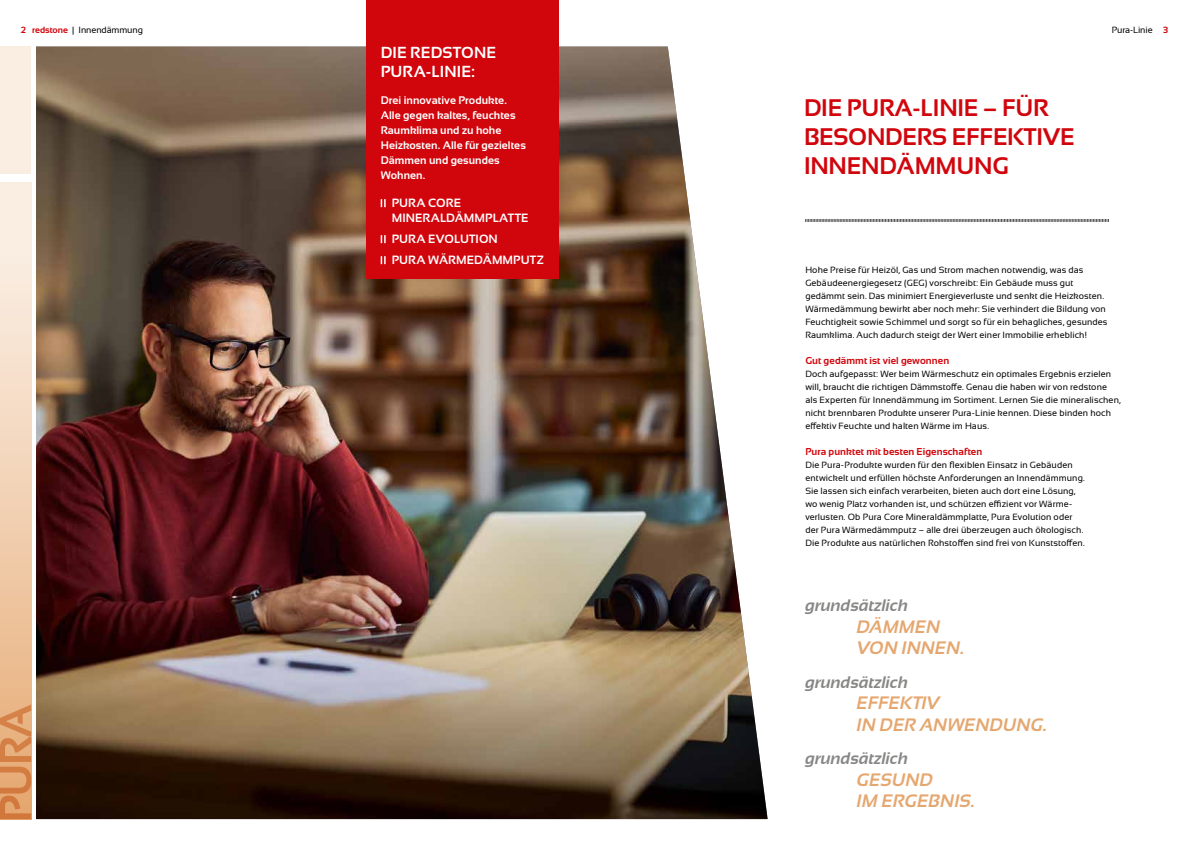
<style>
.page{position:relative;width:1191px;height:842px;background:#fff}
.page>*{position:absolute;margin:0;border:0;box-sizing:border-box;transform-origin:0 0}
.t1{font:700 24px/28.8px "Sansation";letter-spacing:-.01em;color:#d1050c}
.t2{font:italic 700 18px/21.6px "Sansation";letter-spacing:.015em;color:#e5a76f}
.t3{font:italic 700 16.7px "Sansation";letter-spacing:.005em;color:#878786}
.t4{font:700 16px/19.2px "Sansation";letter-spacing:.01em;color:#fff}
.t5{font:700 12px/15px "Sansation";letter-spacing:.01em;color:#fff}
.t6{font:700 11px/15px "Sansation";color:#fff}
.t7{font:700 10px "Sansation";letter-spacing:.005em;color:#d1050c}
.t8{font:9px/13px "Sansation";letter-spacing:.01em;color:#000}
.t9{font:9px "Sansation";letter-spacing:-.01em;color:#000}
.s1{font-weight:700;color:#d1050c}
</style>
<div class="page">
<svg style="left:0;top:182px;width:31px;height:522px;background:#f3d7bd"></svg>
<div style="left:0;top:47px;width:31px;height:127px;background:#faeee2"></div>
<svg style="left:0;top:704px;width:31px;height:115px;background:#de9861"></svg>
<svg style="left:805px;top:219px;width:304px;height:3px"></svg>
<img style="left:36px;top:47px;width:731px;height:772px">
<div style="left:366px;top:0;width:193px;height:278px;background:#d1050c"></div>
<svg style="left:381px;top:199px;width:5px;height:8px"></svg>
<svg style="left:381px;top:235px;width:5px;height:8px"></svg>
<svg style="left:381px;top:256px;width:5px;height:8px"></svg>
<p class="t9" style="left:21px;top:24px;width:123px"><span class="s1">2 redstone</span> | Innendämmung</p>
<h3 class="t4" style="left:381px;top:43px;width:117px">DIE REDSTONE<br>PURA-LINIE:</h3>
<p class="t6" style="left:381px;top:93px;width:147px">Drei innovative Produkte.<br>Alle gegen kaltes, feuchtes<br>Raumklima und zu hohe<br>Heizkosten. Alle für gezieltes<br>Dämmen und gesundes<br>Wohnen.</p>
<h3 class="t5" style="left:392px;top:195px;width:138px">PURA CORE<br>MINERALDÄMMPLATTE</h3>
<h3 class="t5" style="left:392px;top:228px;width:153px;line-height:21px">PURA EVOLUTION<br>PURA WÄRMEDÄMMPUTZ</h3>
<h1 class="t1" style="left:804px;top:94px;width:272px">DIE PURA-LINIE – FÜR<br>BESONDERS EFFEKTIVE<br>INNENDÄMMUNG</h1>
<p class="t9" style="left:1111px;top:24px;width:58px">Pura-Linie <span class="s1">3</span></p>
<p class="t8" style="left:805px;top:263px;width:304px">Hohe Preise für Heizöl, Gas und Strom machen notwendig, was das Gebäudeenergiegesetz (GEG) vorschreibt: Ein Gebäude muss gut gedämmt sein. Das minimiert Energieverluste und senkt die Heizkosten.<br>Wärmedämmung bewirkt aber noch mehr: Sie verhindert die Bildung von Feuchtigkeit sowie Schimmel und sorgt so für ein behagliches, gesundes Raumklima. Auch dadurch steigt der Wert einer Immobilie erheblich!</p>
<p class="t7" style="left:805px;top:355px;width:145px">Gut gedämmt ist viel gewonnen</p>
<p class="t8" style="left:805px;top:367px;width:317px">Doch aufgepasst: Wer beim Wärmeschutz ein optimales Ergebnis erzielen will, braucht die richtigen Dämmstoffe. Genau die haben wir von redstone als Experten für Innendämmung im Sortiment. Lernen Sie die mineralischen, nicht brennbaren Produkte unserer Pura-Linie kennen. Diese binden hoch effektiv Feuchte und halten Wärme im Haus.</p>
<p class="t7" style="left:805px;top:446px;width:179px">Pura punktet mit besten Eigenschaften</p>
<p class="t8" style="left:805px;top:458px;width:281px">Die Pura-Produkte wurden für den flexiblen Einsatz in Gebäuden entwickelt und erfüllen höchste Anforderungen an Innendämmung.<br>Sie lassen sich einfach verarbeiten, bieten auch dort eine Lösung, wo wenig Platz vorhanden ist, und schützen effizient vor Wärme&shy;verlusten. Ob Pura Core Mineraldämmplatte, Pura Evolution oder der Pura Wärmedämmputz – alle drei überzeugen auch ökologisch.<br>Die Produkte aus natürlichen Rohstoffen sind frei von Kunststoffen.</p>
<h3 class="t3" style="left:805px;top:596px;width:104px">grundsätzlich</h3>
<h2 class="t2" style="left:857px;top:616px;width:109px">DÄMMEN<br>VON INNEN.</h2>
<h3 class="t3" style="left:805px;top:673px;width:104px">grundsätzlich</h3>
<h2 class="t2" style="left:857px;top:692px;width:192px">EFFEKTIV<br>IN DER ANWENDUNG.</h2>
<h3 class="t3" style="left:805px;top:749px;width:104px">grundsätzlich</h3>
<h2 class="t2" style="left:857px;top:768px;width:120px">GESUND<br>IM ERGEBNIS.</h2>
</div>
